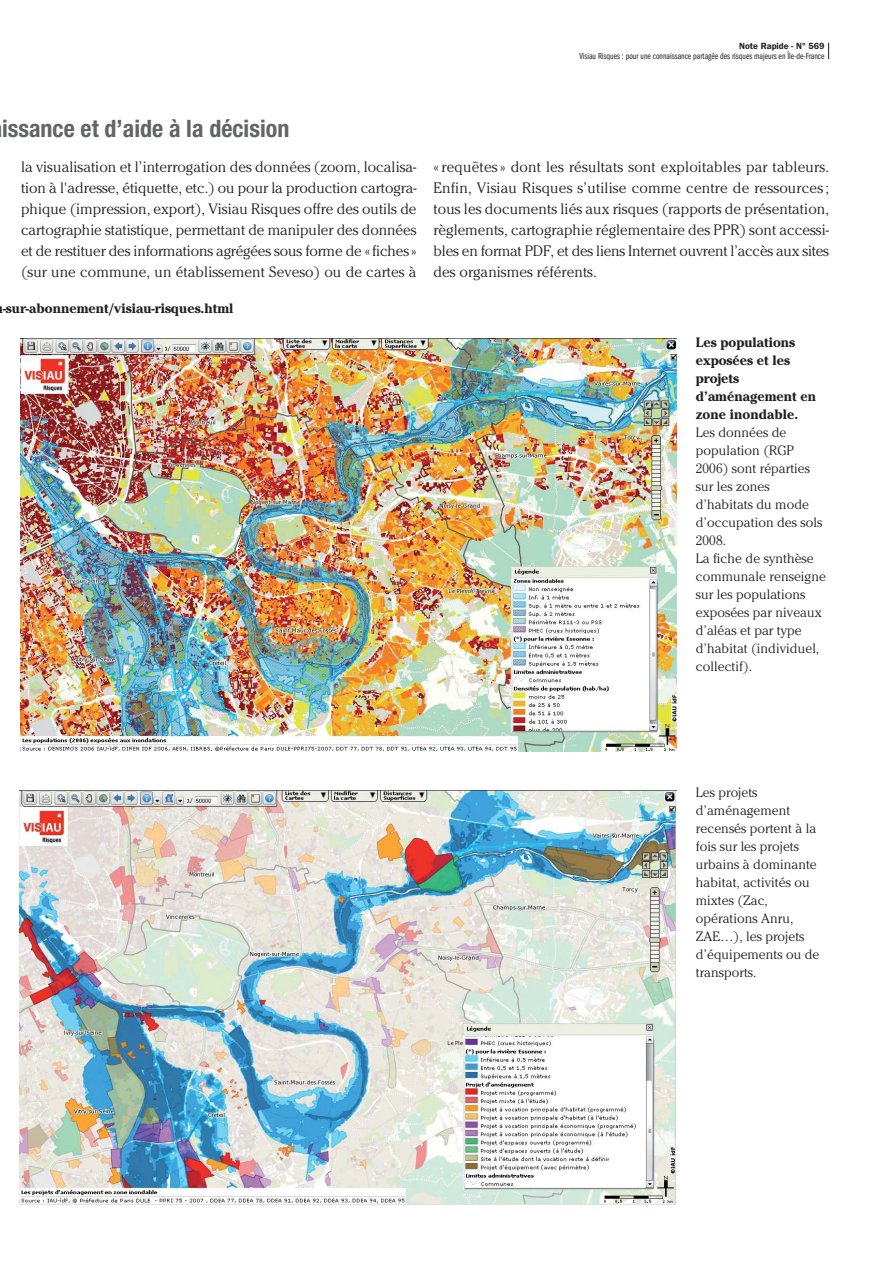
<style>
.page{position:relative;width:893px;height:1263px;background:#fff}
.page>*{position:absolute;margin:0;border:0;box-sizing:border-box;transform-origin:0 0}
.t1{font:700 condensed 24px "Helvetica Neue";color:#636466}
.t2{font:300 15px/21px "Cheltenham";letter-spacing:.005em;color:#231f20;text-align:justify}
.t3{font:300 13.5px/18px "Cheltenham";letter-spacing:.005em;color:#231f20}
.t4{font:700 13.5px/18px "Cheltenham";color:#231f20}
.t5{font:9px "Franklin Gothic Book Cmpr";color:#231f20}
.t6{font:600 9px "Franklin Gothic";color:#231f20}
</style>
<div class="page">
<svg style="left:828px;top:43px;width:1px;height:16px"></svg>
<img style="left:21px;top:338px;width:655px;height:413px">
<img style="left:20px;top:790px;width:657px;height:415px">
<p class="t6" style="left:739px;top:43px;width:87px">Note Rapide - N° 569</p>
<p class="t5" style="left:579px;top:53px;width:247px">Visiau Risques : pour une connaissance partagée des risques majeurs en Île-de-France</p>
<h1 class="t1" style="left:2px;top:120px;width:289px">issance et d’aide à la décision</h1>
<p class="t2" style="left:21px;top:158px;width:397px">la visualisation et l’interrogation des données (zoom, localisa&shy;tion à l'adresse, étiquette, etc.) ou pour la production cartogra&shy;phique (impression, export), Visiau Risques offre des outils de cartographie statistique, permettant de manipuler des données et de restituer des informations agrégées sous forme de «fiches» (sur une commune, un établissement Seveso) ou de cartes à</p>
<p class="t2" style="left:433px;top:158px;width:397px">« requêtes » dont les résultats sont exploitables par tableurs.<br>Enfin, Visiau Risques s’utilise comme centre de ressources ; tous les documents liés aux risques (rapports de présentation, règlements, cartographie réglementaire des PPR) sont accessi&shy;bles en format PDF, et des liens Internet ouvrent l’accès aux sites des organismes référents.</p>
<p class="t4" style="left:3px;top:301px;width:232px">-sur-abonnement/visiau-risques.html</p>
<p class="t4" style="left:696px;top:335px;width:122px">Les populations exposées et les projets d’aménagement en zone inondable.</p>
<p class="t3" style="left:696px;top:425px;width:132px">Les données de population (RGP<br>2006) sont réparties sur les zones d’habitats du mode d’occupation des sols<br>2008.<br>La fiche de synthèse communale renseigne sur les populations exposées par niveaux d’aléas et par type d’habitat (individuel, collectif).</p>
<p class="t3" style="left:696px;top:785px;width:125px">Les projets d’aménagement recensés portent à la fois sur les projets urbains à dominante habitat, activités ou mixtes (Zac, opérations Anru,<br>ZAE…), les projets d’équipements ou de transports.</p>
</div>
